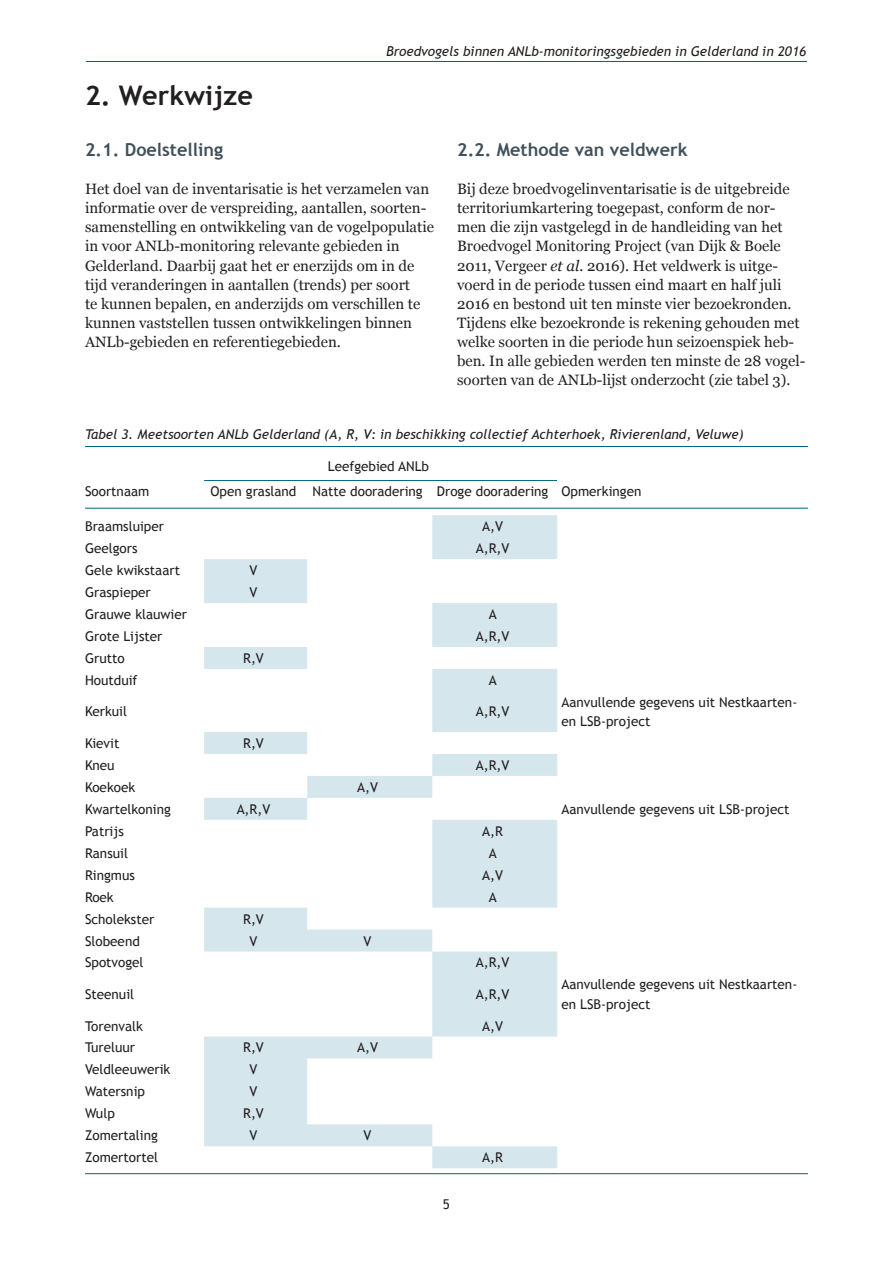
<style>
.page{position:relative;width:893px;height:1263px;background:#fff}
.page>*{position:absolute;margin:0;border:0;box-sizing:border-box;transform-origin:0 0}
.t1{font:700 27px "Trebuchet MS";color:#231f20}
.t2{font:700 18px "Trebuchet MS";color:#425159}
.t3{font:15px/19.2px "Georgia";color:#231f20}
.t4{font:13.5px/19.2px "Trebuchet MS";color:#231f20}
.t5{font:italic 13.5px "Trebuchet MS";color:#231f20}
.s1{font-style:italic}
</style>
<div class="page">
<hr style="left:86px;top:61px;width:721px;height:1px;background:#00657c">
<svg style="left:204px;top:515px;width:353px;height:653px"></svg>
<hr style="left:85px;top:446px;width:723px;height:1px;background:#00657c">
<hr style="left:85px;top:508px;width:723px;height:1px;background:#00657c">
<hr style="left:204px;top:480px;width:353px;height:1px;background:#00657c">
<hr style="left:85px;top:1173px;width:723px;height:1px;background:#00657c">
<p class="t5" style="left:386px;top:44px;width:422px">Broedvogels binnen ANLb-monitoringsgebieden in Gelderland in 2016</p>
<h1 class="t1" style="left:85px;top:78px;width:169px">2. Werkwijze</h1>
<p class="t2" style="left:85px;top:138px;width:140px">2.1. Doelstelling</p>
<p class="t3" style="left:85px;top:180px;width:350px">Het doel van de inventarisatie is het verzamelen van informatie over de verspreiding, aantallen, soorten&shy;samenstelling en ontwikkeling van de vogelpopulatie in voor ANLb-monitoring relevante gebieden in Gelderland. Daarbij gaat het er enerzijds om in de tijd veranderingen in aantallen (trends) per soort<br>te kunnen bepalen, en anderzijds om verschillen te kunnen vaststellen tussen ontwikkelingen binnen ANLb-gebieden en referentiegebieden.</p>
<p class="t2" style="left:457px;top:138px;width:232px">2.2. Methode van veldwerk</p>
<p class="t3" style="left:457px;top:180px;width:350px">Bij deze broedvogelinventarisatie is de uitgebreide territoriumkartering toegepast, conform de nor&shy;men die zijn vastgelegd in de handleiding van het Broedvogel Monitoring Project (van Dijk &amp; Boele 2011, Vergeer <span class="s1">et al.</span> 2016). Het veldwerk is uitge&shy;voerd in de periode tussen eind maart en half juli 2016 en bestond uit ten minste vier bezoekronden.<br>Tijdens elke bezoekronde is rekening gehouden met welke soorten in die periode hun seizoenspiek heb&shy;ben. In alle gebieden werden ten minste de 28 vogel&shy;soorten van de ANLb-lijst onderzocht (zie tabel 3).</p>
<p class="t5" style="left:85px;top:427px;width:660px">Tabel 3. Meetsoorten ANLb Gelderland (A, R, V: in beschikking collectief Achterhoek, Rivierenland, Veluwe)</p>
<p class="t4" style="left:328px;top:457px;width:103px">Leefgebied ANLb</p>
<p class="t4" style="left:85px;top:482px;width:66px">Soortnaam</p>
<p class="t4" style="left:211px;top:482px;width:432px">Open grasland Natte dooradering Droge dooradering Opmerkingen</p>
<p class="t4" style="left:85px;top:517px;width:81px">Braamsluiper</p>
<p class="t4" style="left:482px;top:517px;width:22px">A,V</p>
<p class="t4" style="left:85px;top:539px;width:54px">Geelgors</p>
<p class="t4" style="left:476px;top:539px;width:35px">A,R,V</p>
<p class="t4" style="left:85px;top:561px;width:96px">Gele kwikstaart</p>
<p class="t4" style="left:250px;top:561px;width:9px">V</p>
<p class="t4" style="left:85px;top:583px;width:67px">Graspieper</p>
<p class="t4" style="left:250px;top:583px;width:9px">V</p>
<p class="t4" style="left:85px;top:605px;width:104px">Grauwe klauwier</p>
<p class="t4" style="left:489px;top:605px;width:9px">A</p>
<p class="t4" style="left:85px;top:627px;width:79px">Grote Lijster</p>
<p class="t4" style="left:476px;top:627px;width:35px">A,R,V</p>
<p class="t4" style="left:85px;top:649px;width:41px">Grutto</p>
<p class="t4" style="left:243px;top:649px;width:22px">R,V</p>
<p class="t4" style="left:85px;top:671px;width:54px">Houtduif</p>
<p class="t4" style="left:489px;top:671px;width:9px">A</p>
<p class="t4" style="left:85px;top:702px;width:43px">Kerkuil</p>
<p class="t4" style="left:476px;top:702px;width:35px">A,R,V</p>
<p class="t4" style="left:561px;top:693px;width:237px">Aanvullende gegevens uit Nestkaarten&shy;en LSB-project</p>
<p class="t4" style="left:85px;top:734px;width:36px">Kievit</p>
<p class="t4" style="left:243px;top:734px;width:22px">R,V</p>
<p class="t4" style="left:85px;top:756px;width:31px">Kneu</p>
<p class="t4" style="left:476px;top:756px;width:35px">A,R,V</p>
<p class="t4" style="left:85px;top:778px;width:52px">Koekoek</p>
<p class="t4" style="left:357px;top:778px;width:22px">A,V</p>
<p class="t4" style="left:85px;top:799px;width:87px">Kwartelkoning</p>
<p class="t4" style="left:237px;top:799px;width:35px">A,R,V</p>
<p class="t4" style="left:561px;top:799px;width:230px">Aanvullende gegevens uit LSB-project</p>
<p class="t4" style="left:85px;top:821px;width:40px">Patrijs</p>
<p class="t4" style="left:482px;top:821px;width:22px">A,R</p>
<p class="t4" style="left:85px;top:843px;width:44px">Ransuil</p>
<p class="t4" style="left:489px;top:843px;width:9px">A</p>
<p class="t4" style="left:85px;top:865px;width:51px">Ringmus</p>
<p class="t4" style="left:482px;top:865px;width:22px">A,V</p>
<p class="t4" style="left:85px;top:887px;width:30px">Roek</p>
<p class="t4" style="left:489px;top:887px;width:9px">A</p>
<p class="t4" style="left:85px;top:909px;width:71px">Scholekster</p>
<p class="t4" style="left:243px;top:909px;width:22px">R,V</p>
<p class="t4" style="left:85px;top:931px;width:56px">Slobeend</p>
<p class="t4" style="left:250px;top:931px;width:9px">V</p>
<p class="t4" style="left:364px;top:931px;width:9px">V</p>
<p class="t4" style="left:85px;top:953px;width:60px">Spotvogel</p>
<p class="t4" style="left:476px;top:953px;width:35px">A,R,V</p>
<p class="t4" style="left:85px;top:985px;width:51px">Steenuil</p>
<p class="t4" style="left:476px;top:985px;width:35px">A,R,V</p>
<p class="t4" style="left:561px;top:975px;width:237px">Aanvullende gegevens uit Nestkaarten&shy;en LSB-project</p>
<p class="t4" style="left:85px;top:1016px;width:59px">Torenvalk</p>
<p class="t4" style="left:482px;top:1016px;width:22px">A,V</p>
<p class="t4" style="left:85px;top:1038px;width:52px">Tureluur</p>
<p class="t4" style="left:243px;top:1038px;width:22px">R,V</p>
<p class="t4" style="left:357px;top:1038px;width:22px">A,V</p>
<p class="t4" style="left:85px;top:1060px;width:87px">Veldleeuwerik</p>
<p class="t4" style="left:250px;top:1060px;width:9px">V</p>
<p class="t4" style="left:85px;top:1082px;width:61px">Watersnip</p>
<p class="t4" style="left:250px;top:1082px;width:9px">V</p>
<p class="t4" style="left:85px;top:1104px;width:31px">Wulp</p>
<p class="t4" style="left:243px;top:1104px;width:22px">R,V</p>
<p class="t4" style="left:85px;top:1126px;width:74px">Zomertaling</p>
<p class="t4" style="left:250px;top:1126px;width:9px">V</p>
<p class="t4" style="left:364px;top:1126px;width:9px">V</p>
<p class="t4" style="left:85px;top:1148px;width:75px">Zomertortel</p>
<p class="t4" style="left:482px;top:1148px;width:22px">A,R</p>
<p class="t4" style="left:443px;top:1195px;width:9px">5</p>
</div>
